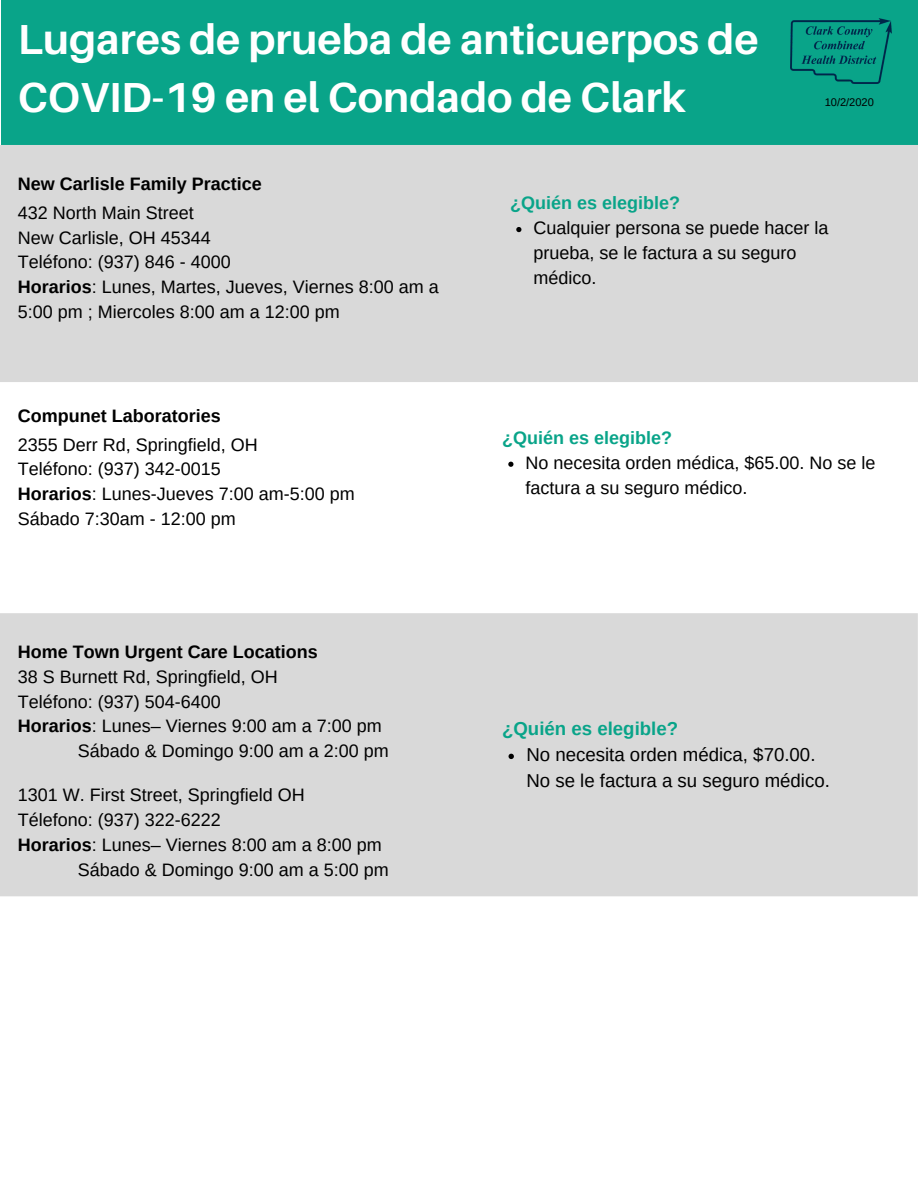
<style>
.page{position:relative;width:918px;height:1188px;background:#fff}
.page>*{position:absolute;margin:0;border:0;box-sizing:border-box;transform-origin:0 0}
.t1{font:700 42px/58.5px "Aileron";color:#fff}
.t2{font:18.6px/25.8px "Arimo";color:#000}
.t3{font:700 18.6px "Arimo";color:#09a489}
.t4{font:18px/24.8px "Arimo";color:#000}
.t5{font:700 18px "Arimo";color:#000}
.t6{font:700 18px "Arimo";color:#09a489}
.t7{font:11.1px "Arimo";color:#000}
.s1{font-weight:700}
</style>
<div class="page">
<div style="left:1px;top:0;width:917px;height:145px;background:#09a489"></div>
<div style="left:0;top:145px;width:918px;height:237px;background:#d9d9d9"></div>
<div style="left:0;top:613px;width:918px;height:283px;background:#d9d9d9"></div>
<img style="left:791px;top:18px;width:101px;height:66px">
<svg style="left:516px;top:227px;width:5px;height:5px"></svg>
<svg style="left:508px;top:462px;width:5px;height:5px"></svg>
<svg style="left:509px;top:754px;width:5px;height:5px"></svg>
<h1 class="t1" style="left:18px;top:9px;width:742px">Lugares de prueba de anticuerpos de<br>COVID-19 en el Condado de Clark</h1>
<p class="t7" style="left:825px;top:96px;width:51px">10/2/2020</p>
<p class="t5" style="left:18px;top:174px;width:246px">New Carlisle Family Practice</p>
<p class="t4" style="left:18px;top:200px;width:423px">432 North Main Street<br>New Carlisle, OH 45344<br>Teléfono: (937) 846 - 4000<br><span class="s1">Horarios</span>: Lunes, Martes, Jueves, Viernes 8:00 am a<br>5:00 pm ; Miercoles 8:00 am a 12:00 pm</p>
<p class="t5" style="left:18px;top:406px;width:204px">Compunet Laboratories</p>
<p class="t4" style="left:18px;top:432px;width:339px">2355 Derr Rd, Springfield, OH<br>Teléfono: (937) 342-0015<br><span class="s1">Horarios</span>: Lunes-Jueves 7:00 am-5:00 pm<br>Sábado 7:30am - 12:00 pm</p>
<p class="t5" style="left:18px;top:642px;width:301px">Home Town Urgent Care Locations</p>
<p class="t4" style="left:18px;top:664px;width:262px">38 S Burnett Rd, Springfield, OH</p>
<p class="t4" style="left:18px;top:689px;width:205px">Teléfono: (937) 504-6400</p>
<p class="t4" style="left:18px;top:714px;width:366px"><span class="s1">Horarios</span>: Lunes– Viernes 9:00 am a 7:00 pm</p>
<p class="t4" style="left:78px;top:738px;width:313px">Sábado &amp; Domingo 9:00 am a 2:00 pm</p>
<p class="t4" style="left:18px;top:783px;width:289px">1301 W. First Street, Springfield OH</p>
<p class="t4" style="left:18px;top:808px;width:205px">Télefono: (937) 322-6222</p>
<p class="t4" style="left:18px;top:832px;width:366px"><span class="s1">Horarios</span>: Lunes– Viernes 8:00 am a 8:00 pm</p>
<p class="t4" style="left:78px;top:857px;width:313px">Sábado &amp; Domingo 9:00 am a 5:00 pm</p>
<p class="t6" style="left:510px;top:193px;width:171px">¿Quién es elegible?</p>
<p class="t4" style="left:533px;top:216px;width:296px">Cualquier persona se puede hacer la prueba, se le factura a su seguro médico.</p>
<p class="t6" style="left:502px;top:428px;width:171px">¿Quién es elegible?</p>
<p class="t4" style="left:525px;top:450px;width:351px">No necesita orden médica, $65.00. No se le factura a su seguro médico.</p>
<p class="t3" style="left:502px;top:719px;width:178px">¿Quién es elegible?</p>
<p class="t2" style="left:526px;top:742px;width:305px">No necesita orden médica, $70.00.<br>No se le factura a su seguro médico.</p>
</div>
